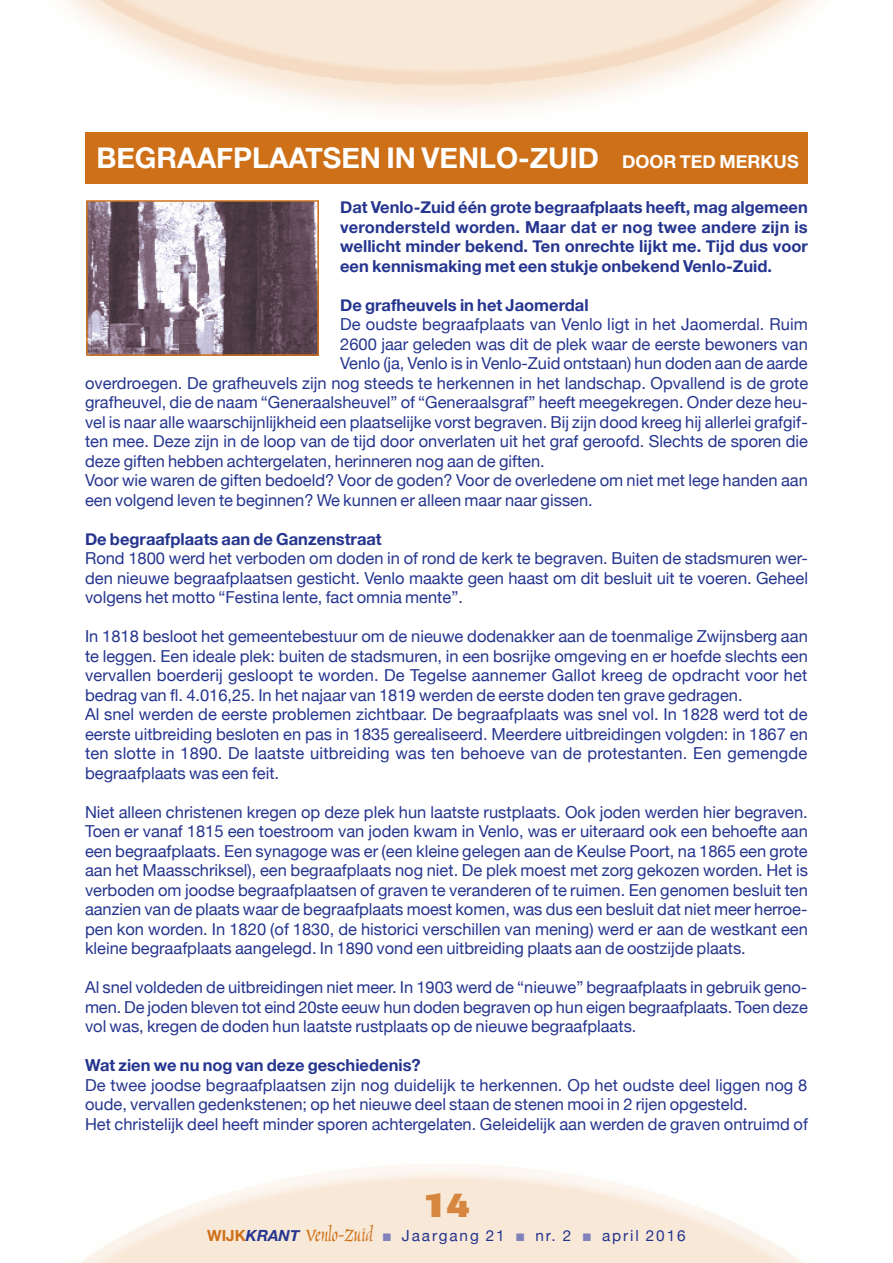
<style>
.page{position:relative;width:893px;height:1263px;background:#fff}
.page>*{position:absolute;margin:0;border:0;box-sizing:border-box;transform-origin:0 0}
.t1{font:800 36px "Imago";color:#d7863f}
.t2{font:700 28.5px "Helvetica Neue";color:#fff}
.t3{font:24.3px "Marigold";color:#ce7018}
.t4{font:700 18px "Helvetica Neue";color:#fff}
.t5{font:16.5px/19.5px "Helvetica Neue";color:#25358f;text-align:justify}
.t6{font:700 16.5px/19.5px "Helvetica Neue";color:#25358f;text-align:justify}
.t7{font:15.3px "Helvetica Neue";letter-spacing:.125em;color:#25358f}
.s1{font-family:"Helvetica Neue";font-weight:700;font-size:15.3px}
.s2{font-family:"Helvetica Neue";font-weight:700;font-style:italic;font-size:15.3px;color:#25358f}
.s3{color:#8282bb}
</style>
<div class="page">
<div style="left:85px;top:132px;width:723px;height:51px;background:#ce7018"></div>
<img style="left:89px;top:203px;width:227px;height:150px">
<div style="left:86px;top:200px;width:233px;height:156px;border:2px solid #ce7018"></div>
<h2 class="t2" style="left:96px;top:135px;width:40px">BegraaFplaatsen</h2>
<h2 class="t2" style="left:387px;top:135px;width:73px">in Venlo</h2>
<h2 class="t2" style="left:518px;top:135px;width:47px">-Zuid</h2>
<p class="t4" style="left:622px;top:147px;width:15px">door</p>
<p class="t4" style="left:680px;top:147px;width:70px">Ted Merkus</p>
<p class="t6" style="left:340px;top:198px;width:469px">Dat Venlo-Zuid één grote begraafplaats heeft, mag algemeen verondersteld worden. Maar dat er nog twee andere zijn is wellicht minder bekend. Ten onrechte lijkt me. Tijd dus voor een kennismaking met een stukje onbekend Venlo-Zuid.</p>
<p class="t6" style="left:340px;top:295px;width:250px">De grafheuvels in het Jaomerdal</p>
<p class="t5" style="left:340px;top:315px;width:469px">De oudste begraafplaats van Venlo ligt in het Jaomerdal. Ruim</p>
<p class="t5" style="left:340px;top:335px;width:469px">2600 jaar geleden was dit de plek waar de eerste bewoners van</p>
<p class="t5" style="left:340px;top:354px;width:469px">Venlo (ja, Venlo is in Venlo-Zuid ontstaan) hun doden aan de aarde</p>
<p class="t5" style="left:85px;top:374px;width:725px">overdroegen. De grafheuvels zijn nog steeds te herkennen in het landschap. Opvallend is de grote</p>
<p class="t5" style="left:85px;top:394px;width:724px">grafheuvel, die de naam “Generaalsheuvel” of “Generaalsgraf” heeft meegekregen. Onder deze heu-</p>
<p class="t5" style="left:85px;top:413px;width:724px">vel is naar alle waarschijnlijkheid een plaatselijke vorst begraven. Bij zijn dood kreeg hij allerlei grafgif-</p>
<p class="t5" style="left:85px;top:433px;width:724px">ten mee. Deze zijn in de loop van de tijd door onverlaten uit het graf geroofd. Slechts de sporen die</p>
<p class="t5" style="left:85px;top:452px;width:461px">deze giften hebben achtergelaten, herinneren nog aan de giften.</p>
<p class="t5" style="left:85px;top:472px;width:724px">Voor wie waren de giften bedoeld? Voor de goden? Voor de overledene om niet met lege handen aan</p>
<p class="t5" style="left:85px;top:491px;width:509px">een volgend leven te beginnen? We kunnen er alleen maar naar gissen.</p>
<p class="t6" style="left:85px;top:529px;width:298px">De begraafplaats aan de Ganzenstraat</p>
<p class="t5" style="left:85px;top:550px;width:724px">Rond 1800 werd het verboden om doden in of rond de kerk te begraven. Buiten de stadsmuren wer&shy;den nieuwe begraafplaatsen gesticht. Venlo maakte geen haast om dit besluit uit te voeren. Geheel volgens het motto “Festina lente, fact omnia mente”.</p>
<p class="t5" style="left:85px;top:628px;width:724px;text-align:left">In 1818 besloot het gemeentebestuur om de nieuwe dodenakker aan de toenmalige Zwijnsberg aan te leggen. Een ideale plek: buiten de stadsmuren, in een bosrijke omgeving en er hoefde slechts een vervallen boerderij gesloopt te worden. De Tegelse aannemer Gallot kreeg de opdracht voor het bedrag van fl. 4.016,25. In het najaar van 1819 werden de eerste doden ten grave gedragen.<br>Al snel werden de eerste problemen zichtbaar. De begraafplaats was snel vol. In 1828 werd tot de eerste uitbreiding besloten en pas in 1835 gerealiseerd. Meerdere uitbreidingen volgden: in 1867 en ten slotte in 1890. De laatste uitbreiding was ten behoeve van de protestanten. Een gemengde begraafplaats was een feit.</p>
<p class="t5" style="left:85px;top:803px;width:724px">Niet alleen christenen kregen op deze plek hun laatste rustplaats. Ook joden werden hier begraven.<br>Toen er vanaf 1815 een toestroom van joden kwam in Venlo, was er uiteraard ook een behoefte aan een begraafplaats. Een synagoge was er (een kleine gelegen aan de Keulse Poort, na 1865 een grote aan het Maasschriksel), een begraafplaats nog niet. De plek moest met zorg gekozen worden. Het is verboden om joodse begraafplaatsen of graven te veranderen of te ruimen. Een genomen besluit ten aanzien van de plaats waar de begraafplaats moest komen, was dus een besluit dat niet meer herroe&shy;pen kon worden. In 1820 (of 1830, de historici verschillen van mening) werd er aan de westkant een kleine begraafplaats aangelegd. In 1890 vond een uitbreiding plaats aan de oostzijde plaats.</p>
<p class="t5" style="left:85px;top:979px;width:724px">Al snel voldeden de uitbreidingen niet meer. In 1903 werd de “nieuwe” begraafplaats in gebruik geno&shy;men. De joden bleven tot eind 20ste eeuw hun doden begraven op hun eigen begraafplaats. Toen deze vol was, kregen de doden hun laatste rustplaats op de nieuwe begraafplaats.</p>
<p class="t6" style="left:85px;top:1056px;width:337px">Wat zien we nu nog van deze geschiedenis?</p>
<p class="t5" style="left:85px;top:1076px;width:724px;text-align:left">De twee joodse begraafplaatsen zijn nog duidelijk te herkennen. Op het oudste deel liggen nog 8 oude, vervallen gedenkstenen; op het nieuwe deel staan de stenen mooi in 2 rijen opgesteld.<br>Het christelijk deel heeft minder sporen achtergelaten. Geleidelijk aan werden de graven ontruimd of</p>
<h1 class="t1" style="left:423px;top:1182px;width:48px">14</h1>
<h3 class="t3" style="left:207px;top:1220px;width:167px"><span class="s1">WIJK</span><span class="s2">KRANT</span> Venlo-Zuid</h3>
<p class="t7" style="left:383px;top:1224px;width:305px"><span class="s3">■</span> Jaargang 21 <span class="s3">■</span> nr. 2 <span class="s3">■</span> april 2016</p>
</div>
